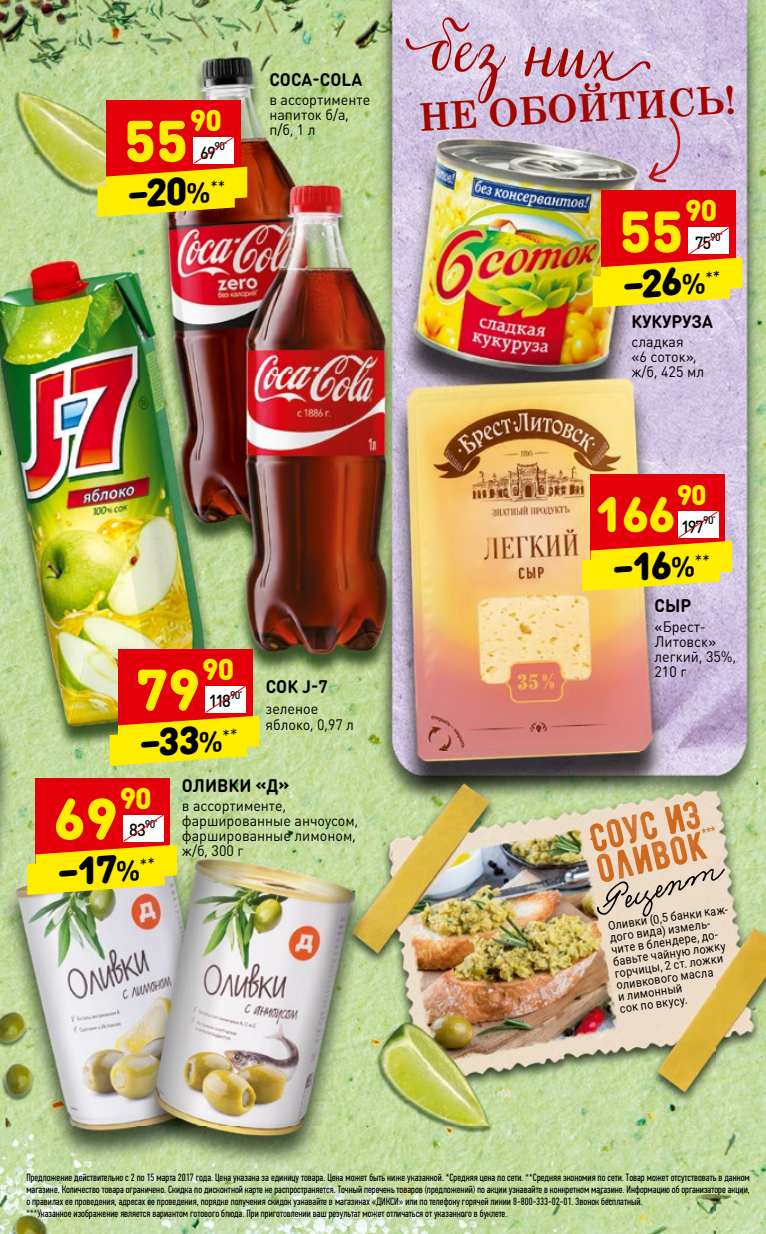
<style>
.page{position:relative;width:766px;height:1234px;background:#fff}
.page>*{position:absolute;margin:0;border:0;box-sizing:border-box;transform-origin:0 0}
.t1{font:73.5px "Very Berry Pro";color:#a10600;scale:.95 1}
.t2{font:900 57.45px "DIN Round Pro";color:#ffed00}
.t3{font:900 49.05px "DIN Round Pro";color:#ffed00}
.t4{font:900 38.7px "DIN Round Pro";color:#000}
.t5{font:700 38.25px "Century Schoolbook";color:#a10600;scale:.95 1}
.t6{font:900 29.7px "DIN Round Pro";letter-spacing:-.03em;color:#ffed00}
.t7{font:900 28.05px "DIN Round Pro";color:#ffed00}
.t8{font:700 18px "DIN Round Pro";letter-spacing:.005em;color:#000;scale:.95 1}
.t9{font:500 17.4px "DIN Round Pro";letter-spacing:-.11em;color:#000;scale:.95 1}
.t10{font:15px/15px "DIN Round Pro";color:#000;scale:.95 1}
.t11{font:12px/12px "Roboto";color:#000;scale:.9 1}
.t12{font:500 11.1px "DIN Round Pro";letter-spacing:-.07em;color:#000;scale:.95 1}
.t13{font:10.5px/12px "PF Din Text Comp Pro";color:#000}
.s1{font-weight:700;font-size:28.95px}
</style>
<div class="page">
<img style="left:0;top:0;width:765px;height:1233px">
<svg style="left:648px;top:117px;width:34px;height:66px;background:#ccaac4"></svg>
<div style="left:35px;top:777px;width:135px;height:86px;background:#e3000b"></div>
<svg style="left:27px;top:814px;width:150px;height:80px"></svg>
<div style="left:106px;top:100px;width:134px;height:85px;background:#e3000b"></div>
<svg style="left:97px;top:137px;width:150px;height:80px"></svg>
<div style="left:600px;top:190px;width:135px;height:86px;background:#e3000b"></div>
<svg style="left:592px;top:227px;width:150px;height:80px"></svg>
<div style="left:590px;top:474px;width:134px;height:85px;background:#e3000b"></div>
<svg style="left:582px;top:511px;width:149px;height:80px"></svg>
<div style="left:118px;top:648px;width:134px;height:86px;background:#e3000b"></div>
<svg style="left:110px;top:685px;width:149px;height:80px"></svg>
<svg style="left:589px;top:801px;width:135px;height:115px;background:#dab99b"></svg>
<h3 class="t6" style="left:190px;top:97px;width:34px">90</h3>
<h3 class="t9" style="left:200px;top:140px;width:18px">69</h3>
<h2 class="t2" style="left:124px;top:97px;width:65px">55</h2>
<p class="t12" style="left:214px;top:138px;width:15px">90<sup>*</sup></p>
<h3 class="t4" style="left:124px;top:165px;width:101px;rotate:-4deg">–20<span class="s1">%</span> <sup>**</sup></h3>
<h3 class="t8" style="left:269px;top:66px;width:99px">COCA-COLA</h3>
<h3 class="t10" style="left:269px;top:91px;width:108px">в ассортименте напиток б/а, п/б, 1 л</h3>
<h1 class="t1" style="left:408px;top:-8px;width:260px;rotate:3deg">б езних</h1>
<h3 class="t5" style="left:417px;top:87px;width:335px;rotate:-3deg">НЕ ОБОЙТИСЬ!</h3>
<h3 class="t6" style="left:685px;top:188px;width:34px">90</h3>
<h3 class="t9" style="left:694px;top:231px;width:19px">75</h3>
<h2 class="t2" style="left:619px;top:188px;width:65px">55</h2>
<p class="t12" style="left:710px;top:229px;width:15px">90<sup>*</sup></p>
<h3 class="t4" style="left:619px;top:256px;width:101px;rotate:-4deg">–26<span class="s1">%</span> <sup>**</sup></h3>
<h3 class="t8" style="left:631px;top:308px;width:87px">КУКУРУЗА</h3>
<h3 class="t10" style="left:631px;top:333px;width:78px">сладкая<br>«6 соток», ж/б, 425 мл</h3>
<h3 class="t6" style="left:202px;top:646px;width:34px">90</h3>
<h3 class="t9" style="left:209px;top:689px;width:25px">118</h3>
<h2 class="t2" style="left:136px;top:646px;width:65px">79</h2>
<p class="t12" style="left:230px;top:687px;width:15px">90<sup>*</sup></p>
<h3 class="t4" style="left:136px;top:713px;width:101px;rotate:-4deg">–33<span class="s1">%</span> <sup>**</sup></h3>
<h3 class="t8" style="left:265px;top:674px;width:67px">СОК J-7</h3>
<h3 class="t10" style="left:265px;top:699px;width:95px;line-height:16.5px">зеленое яблоко, 0,97 л</h3>
<h3 class="t6" style="left:120px;top:775px;width:34px">90</h3>
<h3 class="t9" style="left:129px;top:818px;width:19px">83</h3>
<h2 class="t2" style="left:54px;top:775px;width:65px">69</h2>
<p class="t12" style="left:145px;top:816px;width:15px">90<sup>*</sup></p>
<h3 class="t4" style="left:54px;top:842px;width:100px;rotate:-4deg">–17<span class="s1">%</span> <sup>**</sup></h3>
<h3 class="t8" style="left:182px;top:772px;width:115px">ОЛИВКИ «Д»</h3>
<h3 class="t10" style="left:182px;top:797px;width:187px">в ассортименте, фаршированные анчоусом, фаршированные лимоном, ж/б, 300 г</h3>
<h3 class="t7" style="left:676px;top:473px;width:32px">90</h3>
<h3 class="t9" style="left:680px;top:514px;width:26px">197</h3>
<h3 class="t3" style="left:595px;top:476px;width:81px">166</h3>
<p class="t12" style="left:703px;top:512px;width:15px">90<sup>*</sup></p>
<h3 class="t4" style="left:609px;top:539px;width:101px;rotate:-4deg">–16<span class="s1">%</span> <sup>**</sup></h3>
<h3 class="t8" style="left:654px;top:593px;width:40px">СЫР</h3>
<h3 class="t10" style="left:654px;top:618px;width:87px">«Брест-<br>Литовск» легкий, 35%,<br>210 г</h3>
<p class="t11" style="left:607px;top:919px;width:144px;rotate:-8deg">Оливки (0,5 банки каж&shy;дого вида) измель&shy;чите в блендере, до&shy;бавьте чайную ложку горчицы, 2 ст. ложки оливкового масла<br>и лимонный<br>сок по вкусу.</p>
<p class="t13" style="left:26px;top:1170px;width:724px">Предложение действительно с 2 по 15 марта 2017 года. Цена указана за единицу товара. Цена может быть ниже указанной. *Средняя цена по сети. **Средняя экономия по сети. Товар может отсутствовать в данном магазине. Количество товара ограничено. Скидка по дисконтной карте не распространяется. Точный перечень товаров (предложений) по акции узнавайте в конкретном магазине. Информацию об организаторе акции, о правилах ее проведения, адресах ее проведения, порядке получения скидок узнавайте в магазинах «ДИКСИ» или по телефону горячей линии 8-800-333-02-01. Звонок бесплатный.<br>***Указанное изображение является вариантом готового блюда. При приготовлении ваш результат может отличаться от указанного в буклете.</p>
</div>
